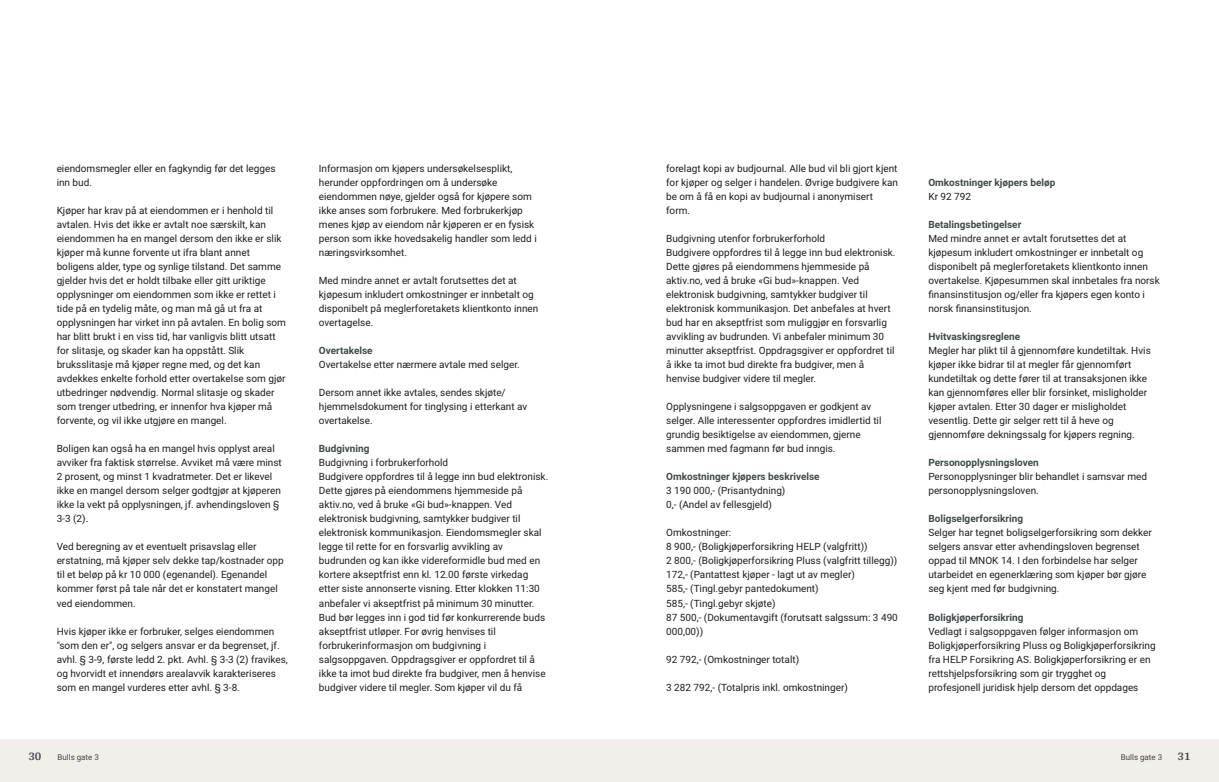
<style>
.page{position:relative;width:1219px;height:782px;background:#fff}
.page>*{position:absolute;margin:0;border:0;box-sizing:border-box;transform-origin:0 0}
.t1{font:700 12px "Arya";color:#414749}
.t2{font:10px/14px "Roboto";color:#1d1d1b}
.t3{font:700 10px "Roboto";color:#414749}
.t4{font:8px "Roboto";color:#414749}
</style>
<div class="page">
<div style="left:0;top:739px;width:612px;height:42px;background:#f2eeea"></div>
<div style="left:607px;top:739px;width:612px;height:42px;background:#f2eeea"></div>
<p class="t2" style="left:57px;top:161px;width:220px">eiendomsmegler eller en fagkyndig før det legges inn bud.</p>
<p class="t2" style="left:57px;top:203px;width:231px">Kjøper har krav på at eiendommen er i henhold til avtalen. Hvis det ikke er avtalt noe særskilt, kan eiendommen ha en mangel dersom den ikke er slik kjøper må kunne forvente ut ifra blant annet boligens alder, type og synlige tilstand. Det samme gjelder hvis det er holdt tilbake eller gitt uriktige opplysninger om eiendommen som ikke er rettet i tide på en tydelig måte, og man må gå ut fra at opplysningen har virket inn på avtalen. En bolig som har blitt brukt i en viss tid, har vanligvis blitt utsatt for slitasje, og skader kan ha oppstått. Slik bruksslitasje må kjøper regne med, og det kan avdekkes enkelte forhold etter overtakelse som gjør utbedringer nødvendig. Normal slitasje og skader som trenger utbedring, er innenfor hva kjøper må forvente, og vil ikke utgjøre en mangel.</p>
<p class="t2" style="left:57px;top:441px;width:227px">Boligen kan også ha en mangel hvis opplyst areal avviker fra faktisk størrelse. Avviket må være minst 2 prosent, og minst 1 kvadratmeter. Det er likevel ikke en mangel dersom selger godtgjør at kjøperen ikke la vekt på opplysningen, jf. avhendingsloven § 3‑3 (2).</p>
<p class="t2" style="left:57px;top:539px;width:229px">Ved beregning av et eventuelt prisavslag eller erstatning, må kjøper selv dekke tap/kostnader opp til et beløp på kr 10 000 (egenandel). Egenandel kommer først på tale når det er konstatert mangel ved eiendommen.</p>
<p class="t2" style="left:57px;top:623px;width:233px">Hvis kjøper ikke er forbruker, selges eiendommen "som den er", og selgers ansvar er da begrenset, jf. avhl. § 3‑9, første ledd 2. pkt. Avhl. § 3‑3 (2) fravikes, og hvorvidt et innendørs arealavvik karakteriseres som en mangel vurderes etter avhl. § 3‑8.</p>
<p class="t1" style="left:28px;top:749px;width:15px">30</p>
<p class="t4" style="left:57px;top:751px;width:43px">Bulls gate 3</p>
<p class="t2" style="left:319px;top:161px;width:219px">Informasjon om kjøpers undersøkelsesplikt, herunder oppfordringen om å undersøke eiendommen nøye, gjelder også for kjøpere som ikke anses som forbrukere. Med forbrukerkjøp menes kjøp av eiendom når kjøperen er en fysisk person som ikke hovedsakelig handler som ledd i næringsvirksomhet.</p>
<p class="t2" style="left:319px;top:273px;width:221px">Med mindre annet er avtalt forutsettes det at kjøpesum inkludert omkostninger er innbetalt og disponibelt på meglerforetakets klientkonto innen overtagelse.</p>
<p class="t3" style="left:319px;top:343px;width:55px">Overtakelse</p>
<p class="t2" style="left:319px;top:357px;width:202px">Overtakelse etter nærmere avtale med selger.</p>
<p class="t2" style="left:319px;top:385px;width:210px">Dersom annet ikke avtales, sendes skjøte/ hjemmelsdokument for tinglysing i etterkant av overtakelse.</p>
<p class="t3" style="left:319px;top:441px;width:52px">Budgivning</p>
<p class="t2" style="left:319px;top:455px;width:231px">Budgivning i forbrukerforhold<br>Budgivere oppfordres til å legge inn bud elektronisk.<br>Dette gjøres på eiendommens hjemmeside på aktiv.no, ved å bruke «Gi bud»‑knappen. Ved elektronisk budgivning, samtykker budgiver til elektronisk kommunikasjon. Eiendomsmegler skal legge til rette for en forsvarlig avvikling av budrunden og kan ikke videreformidle bud med en kortere akseptfrist enn kl. 12.00 første virkedag etter siste annonserte visning. Etter klokken 11:30 anbefaler vi akseptfrist på minimum 30 minutter.<br>Bud bør legges inn i god tid før konkurrerende buds akseptfrist utløper. For øvrig henvises til forbrukerinformasjon om budgivning i salgsoppgaven. Oppdragsgiver er oppfordret til å ikke ta imot bud direkte fra budgiver, men å henvise budgiver videre til megler. Som kjøper vil du få</p>
<p class="t2" style="left:666px;top:161px;width:233px">forelagt kopi av budjournal. Alle bud vil bli gjort kjent for kjøper og selger i handelen. Øvrige budgivere kan be om å få en kopi av budjournal i anonymisert form.</p>
<p class="t2" style="left:666px;top:231px;width:231px">Budgivning utenfor forbrukerforhold<br>Budgivere oppfordres til å legge inn bud elektronisk.<br>Dette gjøres på eiendommens hjemmeside på aktiv.no, ved å bruke «Gi bud»‑knappen. Ved elektronisk budgivning, samtykker budgiver til elektronisk kommunikasjon. Det anbefales at hvert bud har en akseptfrist som muliggjør en forsvarlig avvikling av budrunden. Vi anbefaler minimum 30 minutter akseptfrist. Oppdragsgiver er oppfordret til å ikke ta imot bud direkte fra budgiver, men å henvise budgiver videre til megler.</p>
<p class="t2" style="left:666px;top:399px;width:217px">Opplysningene i salgsoppgaven er godkjent av selger. Alle interessenter oppfordres imidlertid til grundig besiktigelse av eiendommen, gjerne sammen med fagmann før bud inngis.</p>
<p class="t3" style="left:666px;top:469px;width:155px">Omkostninger kjøpers beskrivelse</p>
<p class="t2" style="left:666px;top:483px;width:121px">3 190 000,‑ (Prisantydning)<br>0,‑ (Andel av fellesgjeld)</p>
<p class="t2" style="left:666px;top:525px;width:233px">Omkostninger:<br>8 900,‑ (Boligkjøperforsikring HELP (valgfritt))<br>2 800,‑ (Boligkjøperforsikring Pluss (valgfritt tillegg))<br>172,‑ (Pantattest kjøper ‑ lagt ut av megler)<br>585,‑ (Tingl.gebyr pantedokument)<br>585,‑ (Tingl.gebyr skjøte)<br>87 500,‑ (Dokumentavgift (forutsatt salgssum: 3 490<br>000,00))</p>
<p class="t2" style="left:666px;top:651px;width:134px">92 792,‑ (Omkostninger totalt)</p>
<p class="t2" style="left:666px;top:679px;width:183px">3 282 792,‑ (Totalpris inkl. omkostninger)</p>
<p class="t3" style="left:928px;top:175px;width:129px">Omkostninger kjøpers beløp</p>
<p class="t2" style="left:928px;top:189px;width:44px">Kr 92 792</p>
<p class="t3" style="left:928px;top:217px;width:94px">Betalingsbetingelser</p>
<p class="t2" style="left:928px;top:231px;width:233px">Med mindre annet er avtalt forutsettes det at kjøpesum inkludert omkostninger er innbetalt og disponibelt på meglerforetakets klientkonto innen overtakelse. Kjøpesummen skal innbetales fra norsk finansinstitusjon og/eller fra kjøpers egen konto i norsk finansinstitusjon.</p>
<p class="t3" style="left:928px;top:329px;width:93px">Hvitvaskingsreglene</p>
<p class="t2" style="left:928px;top:343px;width:224px">Megler har plikt til å gjennomføre kundetiltak. Hvis kjøper ikke bidrar til at megler får gjennomført kundetiltak og dette fører til at transaksjonen ikke kan gjennomføres eller blir forsinket, misligholder kjøper avtalen. Etter 30 dager er misligholdet vesentlig. Dette gir selger rett til å heve og gjennomføre dekningssalg for kjøpers regning.</p>
<p class="t3" style="left:928px;top:455px;width:112px">Personopplysningsloven</p>
<p class="t2" style="left:928px;top:469px;width:220px">Personopplysninger blir behandlet i samsvar med personopplysningsloven.</p>
<p class="t3" style="left:928px;top:511px;width:96px">Boligselgerforsikring</p>
<p class="t2" style="left:928px;top:525px;width:225px">Selger har tegnet boligselgerforsikring som dekker selgers ansvar etter avhendingsloven begrenset oppad til MNOK 14. I den forbindelse har selger utarbeidet en egenerklæring som kjøper bør gjøre seg kjent med før budgivning.</p>
<p class="t3" style="left:928px;top:609px;width:97px">Boligkjøperforsikring</p>
<p class="t2" style="left:928px;top:623px;width:229px">Vedlagt i salgsoppgaven følger informasjon om Boligkjøperforsikring Pluss og Boligkjøperforsikring fra HELP Forsikring AS. Boligkjøperforsikring er en rettshjelpsforsikring som gir trygghet og profesjonell juridisk hjelp dersom det oppdages</p>
<p class="t4" style="left:1121px;top:751px;width:43px">Bulls gate 3</p>
<p class="t1" style="left:1177px;top:749px;width:15px">31</p>
</div>
